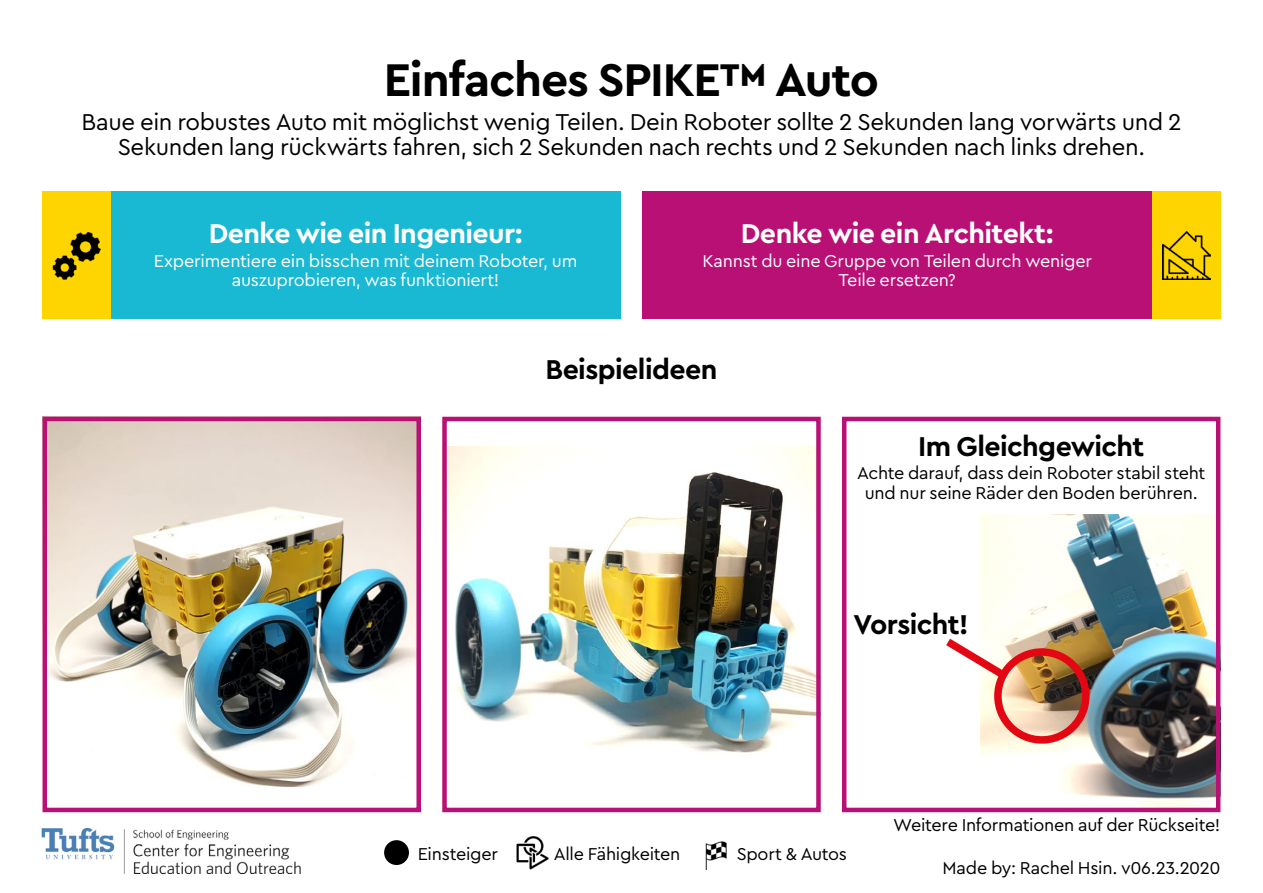
<style>
.page{position:relative;width:1263px;height:893px;background:#fff}
.page>*{position:absolute;margin:0;border:0;box-sizing:border-box;transform-origin:0 0}
.t1{font:700 48px "Cera Pro";letter-spacing:-.025em;color:#000}
.t2{font:700 28.5px "Cera Pro";letter-spacing:-.02em;color:#fff}
.t3{font:700 28.5px "Cera Pro";letter-spacing:-.02em;color:#000}
.t4{font:24px/25.5px "Cera Pro";letter-spacing:-.015em;color:#000;text-align:center}
.t5{font:18px/19.5px "Cera Pro";letter-spacing:-.015em;color:#000;text-align:center}
.t6{font:18px/19.5px "Cera Pro";letter-spacing:-.015em;color:#fff;text-align:center}
</style>
<div class="page">
<div style="left:111px;top:191px;width:510px;height:128px;background:#19b8d3"></div>
<img style="left:48px;top:422px;width:368px;height:366px">
<div style="left:43px;top:417px;width:378px;height:395px;border:4px solid #b91075"></div>
<img style="left:447px;top:446px;width:369px;height:307px">
<div style="left:442px;top:417px;width:379px;height:395px;border:4px solid #b91075"></div>
<img style="left:980px;top:514px;width:235px;height:293px">
<div style="left:842px;top:417px;width:378px;height:395px;border:4px solid #b91075"></div>
<div style="left:642px;top:191px;width:510px;height:128px;background:#b91075"></div>
<div style="left:43px;top:191px;width:68px;height:128px;background:#ffd500"></div>
<img style="left:53px;top:231px;width:47px;height:48px">
<div style="left:1152px;top:191px;width:68px;height:128px;background:#ffd500"></div>
<img style="left:1162px;top:231px;width:48px;height:48px">
<img style="left:41px;top:829px;width:260px;height:45px">
<div style="left:994px;top:648px;width:95px;height:96px;border:8px solid #e30613;border-radius:50%"></div>
<svg style="left:946px;top:632px;width:69px;height:54px"></svg>
<div style="left:384px;top:840px;width:25px;height:25px;background:#000;border-radius:50%"></div>
<img style="left:516px;top:836px;width:33px;height:34px">
<img style="left:705px;top:841px;width:22px;height:29px">
<h1 class="t1" style="left:384px;top:48px;width:497px">Einfaches SPIKE™ Auto</h1>
<h3 class="t4" style="left:81px;top:108px;width:1101px">Baue ein robustes Auto mit möglichst wenig Teilen. Dein Roboter sollte 2 Sekunden lang vorwärts und 2<br>Sekunden lang rückwärts fahren, sich 2 Sekunden nach rechts und 2 Sekunden nach links drehen.</h3>
<h2 class="t2" style="left:209px;top:214px;width:315px">Denke wie ein Ingenieur:</h2>
<p class="t6" style="left:154px;top:250px;width:425px">Experimentiere ein bisschen mit deinem Roboter, um auszuprobieren, was funktioniert!</p>
<h2 class="t2" style="left:741px;top:214px;width:314px">Denke wie ein Architekt:</h2>
<p class="t6" style="left:703px;top:250px;width:391px">Kannst du eine Gruppe von Teilen durch weniger<br>Teile ersetzen?</p>
<h2 class="t3" style="left:545px;top:351px;width:174px">Beispielideen</h2>
<h2 class="t3" style="left:918px;top:427px;width:228px">Im Gleichgewicht</h2>
<p class="t5" style="left:857px;top:463px;width:350px">Achte darauf, dass dein Roboter stabil steht und nur seine Räder den Boden berühren.</p>
<h2 class="t3" style="left:853px;top:605px;width:117px">Vorsicht!</h2>
<p class="t5" style="left:893px;top:814px;width:329px">Weitere Informationen auf der Rückseite!</p>
<p class="t5" style="left:418px;top:843px;width:82px">Einsteiger</p>
<p class="t5" style="left:554px;top:843px;width:128px">Alle Fähigkeiten</p>
<p class="t5" style="left:737px;top:843px;width:112px">Sport &amp; Autos</p>
<p class="t5" style="left:942px;top:857px;width:279px">Made by: Rachel Hsin. v06.23.2020</p>
</div>
